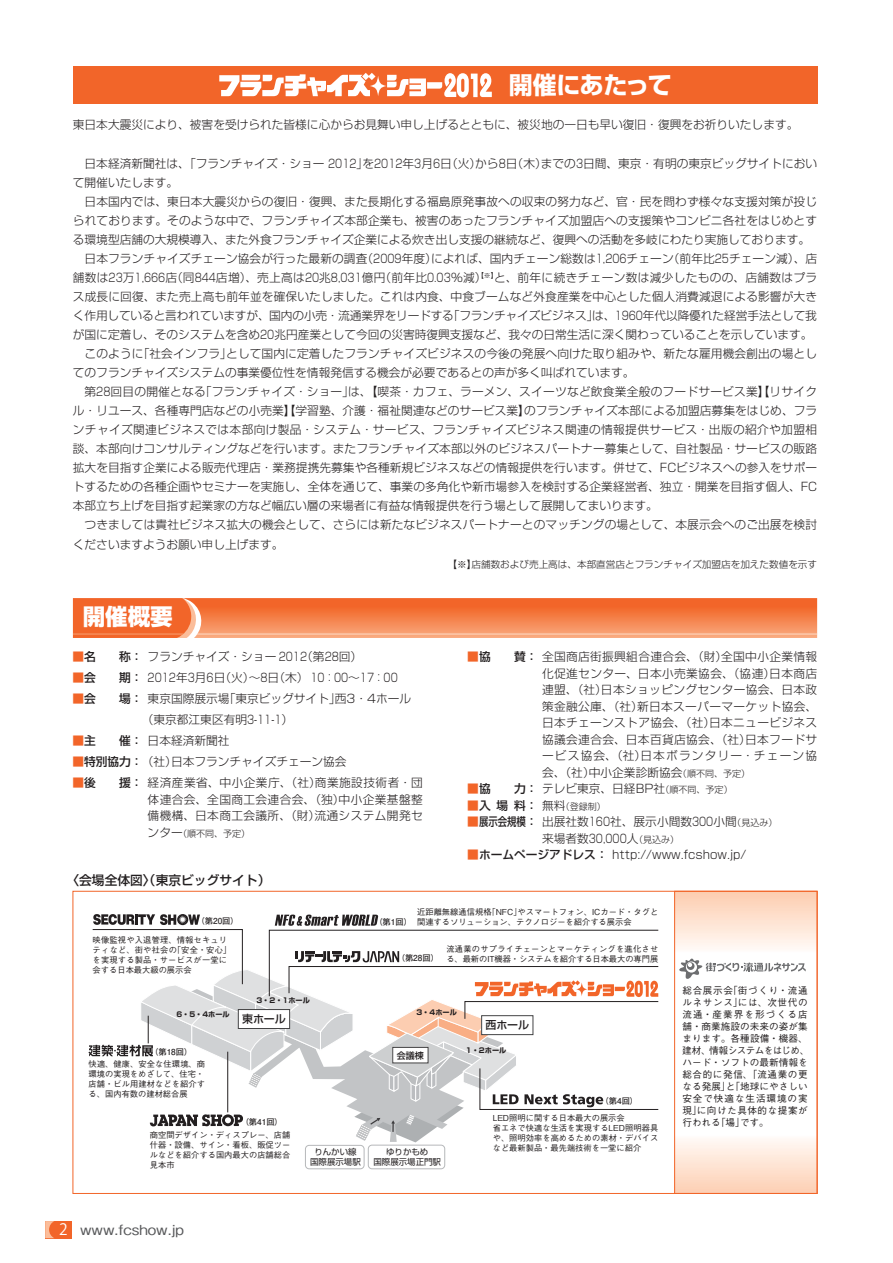
<style>
.page{position:relative;width:893px;height:1263px;background:#fff}
.page>*{position:absolute;margin:0;border:0;box-sizing:border-box;transform-origin:0 0}
.t1{font:24px "Shin Go Pro Bold 90 pv RKSJ H";letter-spacing:-.015em;color:#fff}
.t2{font:22.5px "Shin Go Pro Heavy 90 pv RKSJ H";color:#fff}
.t3{font:15.6px "Koz Go Pro Regular 90 pv RKSJ H";color:#fff}
.t4{font:13.8px "Gothic BBB Pro Medium 90 pv RKSJ H";color:#58595b;scale:1.1 1}
.t5{font:12.75px "Shin Go Pro Medium 90 pv RKSJ H";color:#231f20}
.t6{font:11.7px/19px "Shin Go Pro Light 90 pv RKSJ H";letter-spacing:.005em;color:#231f20}
.t7{font:11.7px/16.5px "Shin Go Pro Light 90 pv RKSJ H";letter-spacing:.03em;color:#231f20}
.t8{font:11.7px "Shin Go Pro Light 90 pv RKSJ H";letter-spacing:.005em;color:#231f20;scale:.8 1}
.t9{font:11.7px "Shin Go Pro Light 90 pv RKSJ H";letter-spacing:.035em;color:#231f20}
.t10{font:11.7px "Shin Go Pro Medium 90 pv RKSJ H";color:#231f20}
.t11{font:10.95px "Shin Go Pro Medium 90 pv RKSJ H";color:#231f20}
.t12{font:9.6px/12px "Gothic BBB Pro Medium 90 pv RKSJ H";letter-spacing:.055em;color:#231f20}
.t13{font:9.6px "Shin Go Pro Light 90 pv RKSJ H";color:#231f20}
.t14{font:9px "Shin Go Pro Light 90 pv RKSJ H";color:#231f20}
.t15{font:9px "Shin Go Pro Medium 90 pv RKSJ H";color:#231f20}
.t16{font:8.4px/9.8px "Shin Go Pro Regular 90 pv RKSJ H";color:#231f20;text-align:center}
.t17{font:8.25px/9.9px "Gothic BBB Pro Medium 90 pv RKSJ H";color:#231f20}
.t18{font:8.25px/9.9px "Gothic BBB Pro Medium 90 pv RKSJ H";letter-spacing:.025em;color:#231f20}
.t19{font:8.25px "Futo Go B101 Pro Bold 90 pv RKSJ H";color:#231f20}
.t20{font:7.2px "Shin Go Pro Bold 90 pv RKSJ H";color:#231f20}
.s1{font-family:"Shin Go Pro Medium 90 pv RKSJ H";color:#f26529}
.s2{font-family:"Shin Go Pro Medium 90 pv RKSJ H"}
.s3{font-size:11.7px}
.s4{font-size:9px}
.s5{color:#f26529}
.s6{font-family:"Futo Go B101 Pro Bold 90 pv RKSJ H"}
</style>
<div class="page">
<div style="left:45px;top:1221px;width:27px;height:17px;background:#f26529"></div>
<svg style="left:45px;top:1221px;width:9px;height:17px"></svg>
<div style="left:73px;top:67px;width:744px;height:37px;background:#f26529"></div>
<svg style="left:676px;top:893px;width:139px;height:299px"></svg>
<svg style="left:679px;top:959px;width:127px;height:21px"></svg>
<div style="left:368px;top:1145px;width:77px;height:24px;border:1px solid #b6b8ba;border-radius:4px"></div>
<div style="left:305px;top:1145px;width:59px;height:24px;border:1px solid #b6b8ba;border-radius:4px"></div>
<svg style="left:73px;top:598px;width:744px;height:40px;background:#f47e48"></svg>
<hr style="left:73px;top:634px;width:114px;height:1px;background:#f8a072">
<hr style="left:193px;top:634px;width:624px;height:1px;background:#fedcc7">
<svg style="left:370px;top:76px;width:16px;height:20px"></svg>
<svg style="left:219px;top:73px;width:156px;height:23px"></svg>
<svg style="left:387px;top:73px;width:105px;height:25px"></svg>
<svg style="left:88px;top:914px;width:571px;height:228px"></svg>
<p class="t1" style="left:509px;top:76px;width:165px">開催にあたって</p>
<p class="t6" style="left:73px;top:117px;width:727px">東日本大震災により、被害を受けられた皆様に心からお見舞い申し上げるとともに、被災地の一日も早い復旧・復興をお祈りいたします。</p>
<p class="t6" style="left:73px;top:155px;width:746px">　日本経済新聞社は、「フランチャイズ・ショー 2012」を2012年3月6日（火）から8日（木）までの3日間、東京・有明の東京ビッグサイトにおいて開催いたします。<br>　日本国内では、東日本大震災からの復旧・復興、また長期化する福島原発事故への収束の努力など、官・民を問わず様々な支援対策が投じられております。そのような中で、フランチャイズ本部企業も、被害のあったフランチャイズ加盟店への支援策やコンビニ各社をはじめとする環境型店舗の大規模導入、また外食フランチャイズ企業による炊き出し支援の継続など、復興への活動を多岐にわたり実施しております。　日本フランチャイズチェーン協会が行った最新の調査（2009年度）によれば、国内チェーン総数は1,206チェーン（前年比25チェーン減）、店舗数は23万1,666店（同844店増）、売上高は20兆8,031億円（前年比0.03％減）<sup>【※】</sup>と、前年に続きチェーン数は減少したものの、店舗数はプラス成長に回復、また売上高も前年並を確保いたしました。これは内食、中食ブームなど外食産業を中心とした個人消費減退による影響が大きく作用していると言われていますが、国内の小売・流通業界をリードする「フランチャイズビジネス」は、1960年代以降優れた経営手法として我が国に定着し、そのシステムを含め20兆円産業として今回の災害時復興支援など、我々の日常生活に深く関わっていることを示しています。　このように「社会インフラ」として国内に定着したフランチャイズビジネスの今後の発展へ向けた取り組みや、新たな雇用機会創出の場としてのフランチャイズシステムの事業優位性を情報発信する機会が必要であるとの声が多く叫ばれています。<br>　第28回目の開催となる「フランチャイズ・ショー」は、【喫茶・カフェ、ラーメン、スイーツなど飲食業全般のフードサービス業】【リサイクル・リユース、各種専門店などの小売業】【学習塾、介護・福祉関連などのサービス業】のフランチャイズ本部による加盟店募集をはじめ、フランチャイズ関連ビジネスでは本部向け製品・システム・サービス、フランチャイズビジネス関連の情報提供サービス・出版の紹介や加盟相談、本部向けコンサルティングなどを行います。またフランチャイズ本部以外のビジネスパートナー募集として、自社製品・サービスの販路拡大を目指す企業による販売代理店・業務提携先募集や各種新規ビジネスなどの情報提供を行います。併せて、FCビジネスへの参入をサポートするための各種企画やセミナーを実施し、全体を通じて、事業の多角化や新市場参入を検討する企業経営者、独立・開業を目指す個人、FC本部立ち上げを目指す起業家の方など幅広い層の来場者に有益な情報提供を行う場として展開してまいります。<br>　つきましては貴社ビジネス拡大の機会として、さらには新たなビジネスパートナーとのマッチングの場として、本展示会へのご出展を検討くださいますようお願い申し上げます。</p>
<p class="t13" style="left:447px;top:560px;width:371px">【※】店舗数および売上高は、本部直営店とフランチャイズ加盟店を加えた数値を示す</p>
<p class="t2" style="left:83px;top:608px;width:91px">開催概要</p>
<p class="t6" style="left:72px;top:649px;width:291px"><span class="s1">■</span><span class="s2">名　　称：</span>フランチャイズ・ショー 2012（第28回）</p>
<p class="t8" style="left:72px;top:673px;width:408px"><span class="s1">■</span><span class="s2">会　　期：</span> 2012年3月6日（火）～8日（木） 10：00～17：00</p>
<p class="t6" style="left:72px;top:690px;width:340px;line-height:21px"><span class="s1">■</span><span class="s2">会　　場：</span>東京国際展示場「東京ビッグサイト」西3・4ホール<span class="s2">　　　　　　</span>（東京都江東区有明3-11-1）</p>
<p class="t6" style="left:72px;top:733px;width:159px"><span class="s1">■</span><span class="s2">主　　催：</span>日本経済新聞社</p>
<p class="t6" style="left:72px;top:754px;width:276px"><span class="s1">■</span><span class="s2">特別協力：</span>（社）日本フランチャイズチェーン協会</p>
<p class="t9" style="left:72px;top:778px;width:352px"><span class="s1">■</span><span class="s2">後　　援：</span>経済産業省、中小企業庁、（社）商業施設技術者・団</p>
<p class="t7" style="left:148px;top:793px;width:277px">体連合会、全国商工会連合会、（独）中小企業基盤整備機構、日本商工会議所、（財）流通システム開発セ</p>
<p class="t14" style="left:148px;top:830px;width:104px"><span class="s3">ンター</span>（順不同、予定）</p>
<p class="t5" style="left:66px;top:875px;width:206px">〈会場全体図〉（東京ビッグサイト）</p>
<p class="t6" style="left:542px;top:650px;width:277px;line-height:16.5px;text-align:justify;text-indent:-75px"><span class="s1">■</span><span class="s2">協　　賛：</span>全国商店街振興組合連合会、（財）全国中小企業情報化促進センター、日本小売業協会、（協連）日本商店連盟、（社）日本ショッピングセンター協会、日本政策金融公庫、（社）新日本スーパーマーケット協会、日本チェーンストア協会、（社）日本ニュービジネス協議会連合会、日本百貨店協会、（社）日本フードサービス協会、（社）日本ボランタリー・チェーン協会、（社）中小企業診断協会<span class="s4">（順不同、予定）</span></p>
<p class="t6" style="left:467px;top:781px;width:267px"><span class="s1">■</span><span class="s2">協　　力：</span>テレビ東京、日経BP社<span class="s4">（順不同、予定）</span></p>
<p class="t14" style="left:542px;top:803px;width:65px"><span class="s3">無料</span>（登録制）</p>
<p class="t6" style="left:542px;top:815px;width:237px;line-height:16.5px;text-indent:-75px"><span class="s1">■</span><span class="s2">展示会規模：</span>出展社数160社、展示小間数300小間<span class="s4">（見込み）</span>来場者数30,000人<span class="s4">（見込み）<br></span>　　　　　　http://www.fcshow.jp/</p>
<p class="t10" style="left:467px;top:801px;width:72px"><span class="s5">■</span>入場料：</p>
<p class="t10" style="left:467px;top:850px;width:142px"><span class="s5">■</span>ホームページアドレス：</p>
<p class="t19" style="left:197px;top:918px;width:44px">（第20回）</p>
<p class="t18" style="left:93px;top:936px;width:140px">映像監視や入退管理、情報セキュリティなど、街や社会の「安全・安心」を実現する製品・サービスが一堂に会する日本最大級の展示会</p>
<p class="t20" style="left:176px;top:1011px;width:55px">6・5・4ホール</p>
<p class="t19" style="left:150px;top:1049px;width:44px">（第18回）</p>
<p class="t17" style="left:89px;top:1060px;width:118px;text-align:justify">快適、健康、安全な住環境、商環境の実現をめざして、住宅・店舗・ビル用建材などを紹介する、国内有数の建材総合展</p>
<p class="t20" style="left:256px;top:997px;width:55px">3・2・1ホール</p>
<p class="t11" style="left:242px;top:1015px;width:45px">東ホール</p>
<p class="t17" style="left:150px;top:1117px;width:142px;line-height:12.8px;text-indent:91px"><span class="s6">（第41回）</span>商空間デザイン・ディスプレー、店舗</p>
<p class="t17" style="left:150px;top:1141px;width:142px;text-align:justify">什器・設備、サイン・看板、販促ツールなどを紹介する国内最大の店舗総合見本市</p>
<p class="t16" style="left:310px;top:1148px;width:52px">りんかい線国際展示場駅</p>
<p class="t17" style="left:417px;top:908px;width:243px">近距離無線通信規格「NFC」やスマートフォン、ICカード・タグと関連するソリューション、テクノロジーを紹介する展示会</p>
<p class="t19" style="left:374px;top:919px;width:39px">（第1回）</p>
<p class="t19" style="left:397px;top:955px;width:44px">（第28回）</p>
<p class="t18" style="left:446px;top:945px;width:213px">流通業のサプライチェーンとマーケティングを進化させる、最新のIT機器・システムを紹介する日本最大の専門展</p>
<p class="t20" style="left:416px;top:1010px;width:42px">3・4ホール</p>
<p class="t15" style="left:397px;top:1052px;width:29px">会議棟</p>
<p class="t11" style="left:485px;top:1021px;width:45px">西ホール</p>
<p class="t20" style="left:466px;top:1048px;width:42px">1・2ホール</p>
<p class="t16" style="left:373px;top:1148px;width:69px">ゆりかもめ<br>国際展示場正門駅</p>
<p class="t19" style="left:600px;top:1097px;width:39px">（第4回）</p>
<p class="t17" style="left:493px;top:1114px;width:167px">LED照明に関する日本最大の展示会<br>省エネで快適な生活を実現するLED照明器具や、照明効率を高めるための素材・デバイスなど最新製品・最先端技術を一堂に紹介</p>
<p class="t3" style="left:59px;top:1224px;width:10px">2</p>
<p class="t4" style="left:80px;top:1225px;width:96px">www.fcshow.jp</p>
<p class="t12" style="left:682px;top:986px;width:128px">総合展示会「街づくり・流通ルネサンス」には、次世代の流通・産業界を形づくる店舗・商業施設の未来の姿が集まります。各種設備・機器、建材、情報システムをはじめ、ハード・ソフトの最新情報を総合的に発信、「流通業の更なる発展」と「地球にやさしい安全で快適な生活環境の実現」に向けた具体的な提案が行われる「場」です。</p>
</div>
